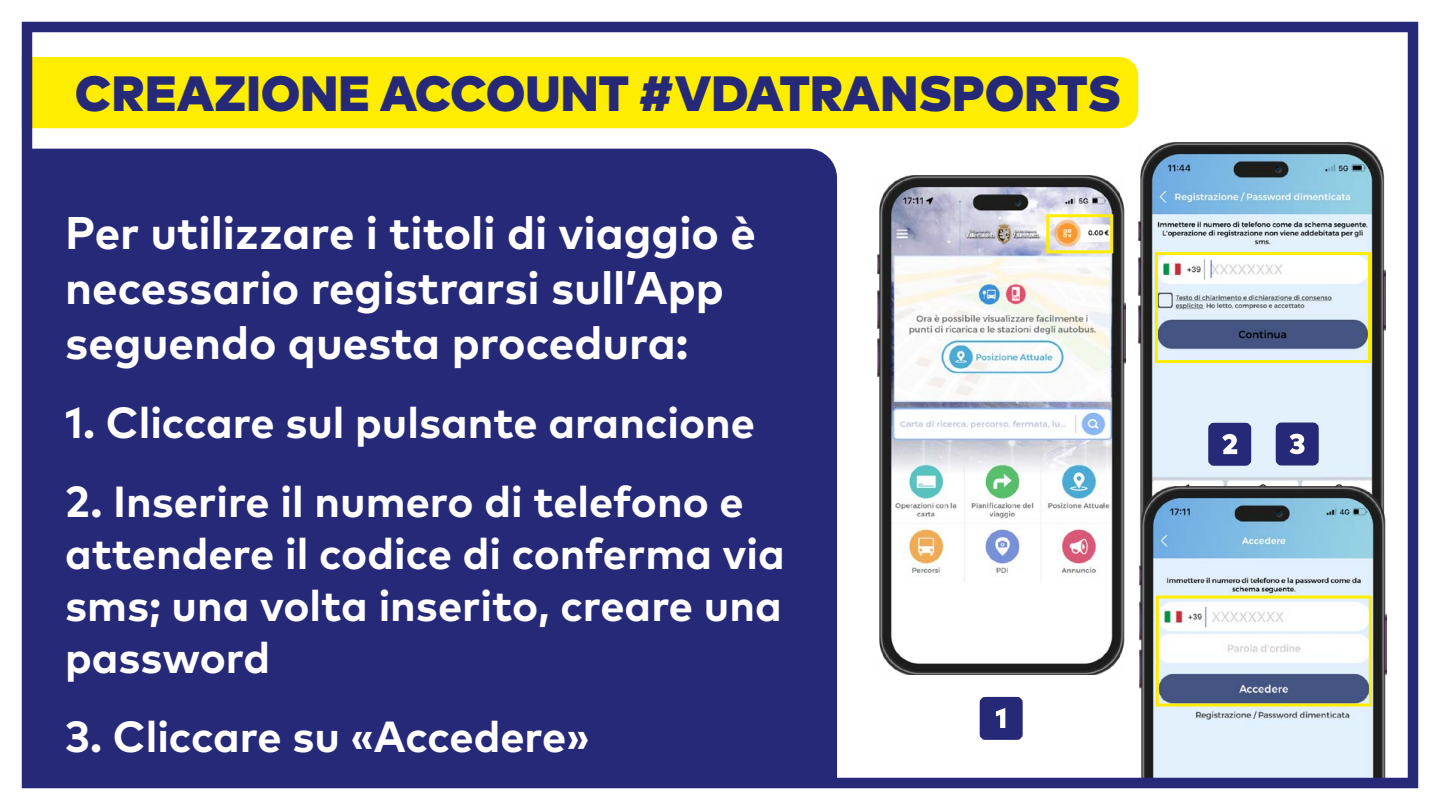
<style>
.page{position:relative;width:1440px;height:810px;background:#fff}
.page>*{position:absolute;margin:0;border:0;box-sizing:border-box;transform-origin:0 0}
.t1{font:900 49.5px "Mark Pro";letter-spacing:.005em;color:#262978}
.t2{font:700 45.75px/54.9px "Mark Pro";color:#fff}
.t3{font:700 43.5px/52.2px "Mark Pro";color:#fff}
</style>
<div class="page">
<img style="left:1138px;top:142px;width:248px;height:344px">
<svg style="left:1153px;top:251px;width:220px;height:114px"></svg>
<img style="left:1139px;top:486px;width:248px;height:291px">
<svg style="left:1154px;top:594px;width:219px;height:114px"></svg>
<div style="left:33px;top:57px;width:1105px;height:71px;background:#ffed00"></div>
<div style="left:22px;top:22px;width:1396px;height:766px;border:10px solid #262978"></div>
<div style="left:22px;top:143px;width:820px;height:645px;background:#262978"></div>
<img style="left:877px;top:175px;width:248px;height:500px">
<div style="left:985px;top:702px;width:32px;height:33px;background:#262978"></div>
<div style="left:980px;top:697px;width:43px;height:43px;border:10px solid #262978"></div>
<div style="left:1214px;top:428px;width:32px;height:32px;background:#262978"></div>
<div style="left:1208px;top:423px;width:43px;height:43px;border:10px solid #262978"></div>
<div style="left:1281px;top:428px;width:32px;height:32px;background:#262978"></div>
<div style="left:1276px;top:423px;width:43px;height:42px;border:10px solid #262978"></div>
<svg style="left:996px;top:708px;width:9px;height:20px"></svg>
<svg style="left:1222px;top:434px;width:15px;height:20px"></svg>
<svg style="left:1290px;top:434px;width:15px;height:20px"></svg>
<svg style="left:1045px;top:213px;width:70px;height:42px"></svg>
<p class="t1" style="left:75px;top:55px;width:1048px">CREAZIONE ACCOUNT #VDATRANSPORTS</p>
<p class="t2" style="left:65px;top:202px;width:692px">Per utilizzare i titoli di viaggio è necessario registrarsi sull’App seguendo questa procedura:</p>
<p class="t3" style="left:65px;top:393px;width:691px">1. Cliccare sul pulsante arancione</p>
<p class="t3" style="left:65px;top:471px;width:721px">2. Inserire il numero di telefono e attendere il codice di conferma via sms; una volta inserito, creare una password</p>
<p class="t3" style="left:65px;top:707px;width:526px">3. Cliccare su «Accedere»</p>
</div>
